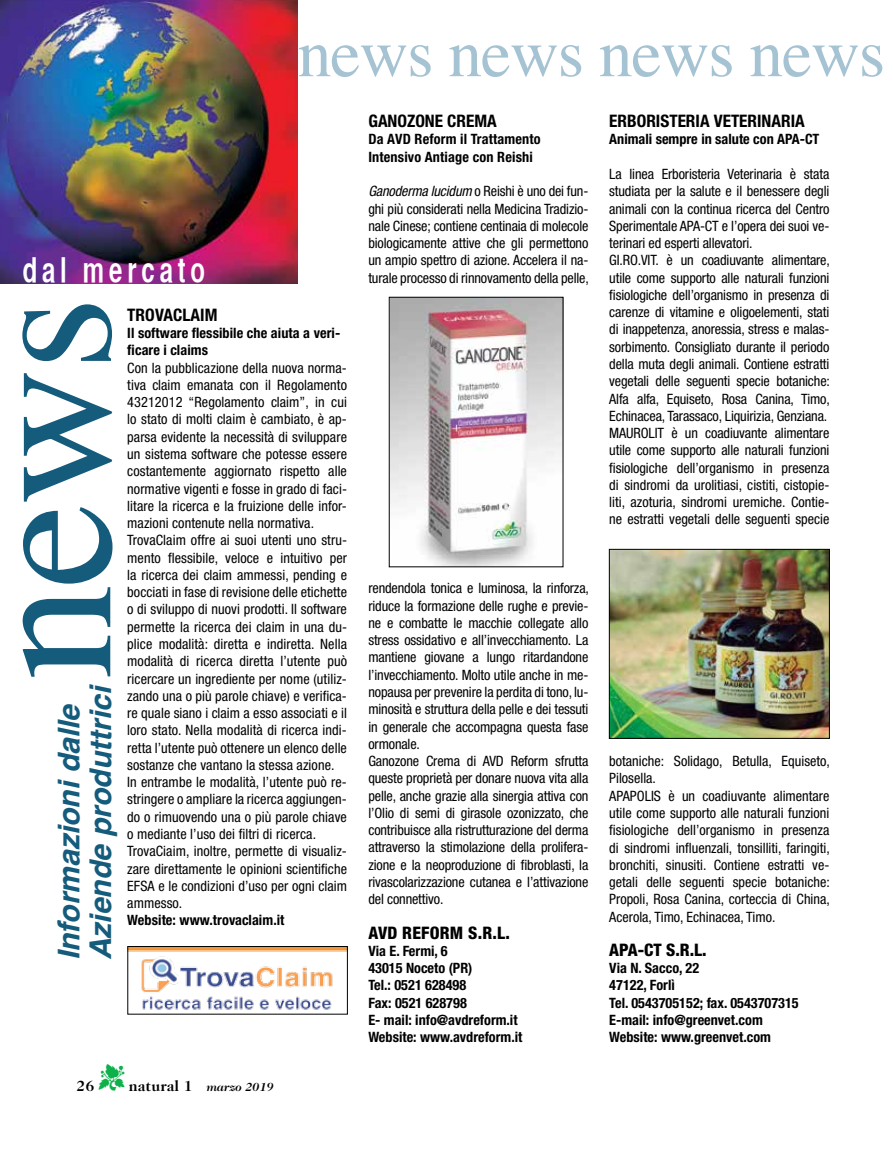
<style>
.page{position:relative;width:893px;height:1149px;background:#fff}
.page>*{position:absolute;margin:0;border:0;box-sizing:border-box;transform-origin:0 0}
.t1{font:190.5px "Times";color:#145b7c}
.t2{font:67.5px "Times";letter-spacing:-.015em;color:#a5c3d2}
.t3{font:34.5px "Helvetica CY Bold";letter-spacing:.16em;color:#fff;scale:.85 1}
.t4{font:italic 700 30px/31.5px "Helvetica";color:#145b7c}
.t5{font:700 condensed 17.25px "Helvetica Neue LT Std";color:#000}
.t6{font:800 condensed 17.25px "Helvetica Neue LT Std";letter-spacing:.01em;color:#000}
.t7{font:700 15px "Caslon 224 IT Cby BT";color:#000}
.t8{font:condensed 14.25px/17.2px "Helvetica Neue LT Std";color:#000}
.t9{font:700 condensed 14.25px/17.2px "Helvetica Neue LT Std";color:#000}
.t10{font:italic 700 12px "Caslon 224 IT Cby BT";color:#000}
.s1{color:#0db14b}
.s2{font-style:normal;font-size:15px}
.s3{font-style:italic}
</style>
<div class="page">
<img style="left:0;top:0;width:298px;height:283px">
<img style="left:391px;top:299px;width:170px;height:266px">
<img style="left:611px;top:551px;width:217px;height:185px">
<div style="left:609px;top:549px;width:221px;height:189px;border:1px solid #000"></div>
<img style="left:129px;top:947px;width:217px;height:63px">
<div style="left:127px;top:945px;width:221px;height:69px;border:1px solid #000"></div>
<h2 class="t2" style="left:298px;top:-10px;width:589px">news news news news</h2>
<h3 class="t3" style="left:23px;top:248px;width:216px">dal mercato</h3>
<h1 class="t1" style="left:-132px;top:679px;width:384px;rotate:-90deg">news</h1>
<h3 class="t4" style="left:53px;top:960px;width:277px;rotate:-90deg">Informazioni dalle<br>Aziende produttrici</h3>
<p class="t5" style="left:127px;top:304px;width:92px">TROVACLAIM</p>
<p class="t9" style="left:127px;top:324px;width:215px">Il software flessibile che aiuta a veri&shy;ficare i claims</p>
<p class="t8" style="left:127px;top:359px;width:221px">Con la pubblicazione della nuova norma&shy;tiva claim emanata con il Regolamento 43212012 “Regolamento claim”, in cui lo stato di molti claim è cambiato, è ap&shy;parsa evidente la necessità di sviluppare un sistema software che potesse essere costantemente aggiornato rispetto alle normative vigenti e fosse in grado di faci&shy;litare la ricerca e la fruizione delle infor&shy;mazioni contenute nella normativa.<br>TrovaClaim offre ai suoi utenti uno stru&shy;mento flessibile, veloce e intuitivo per la ricerca dei claim ammessi, pending e bocciati in fase di revisione delle etichette o di sviluppo di nuovi prodotti. Il software permette la ricerca dei claim in una du&shy;plice modalità: diretta e indiretta. Nella modalità di ricerca diretta l’utente può ricercare un ingrediente per nome (utiliz&shy;zando una o più parole chiave) e verifica&shy;re quale siano i claim a esso associati e il loro stato. Nella modalità di ricerca indi&shy;retta l’utente può ottenere un elenco delle sostanze che vantano la stessa azione.<br>In entrambe le modalità, l’utente può re&shy;stringere o ampliare la ricerca aggiungen&shy;do o rimuovendo una o più parole chiave o mediante l’uso dei filtri di ricerca.<br>TrovaCiaim, inoltre, permette di visualiz&shy;zare direttamente le opinioni scientifiche EFSA e le condizioni d’uso per ogni claim ammesso.</p>
<p class="t9" style="left:127px;top:911px;width:159px">Website: www.trovaclaim.it</p>
<p class="t10" style="left:99px;top:1079px;width:177px"><span class="s1">▼</span> <span class="s2">natural 1</span> marzo 2019</p>
<p class="t7" style="left:77px;top:1076px;width:19px">26</p>
<p class="t5" style="left:368px;top:111px;width:130px">GANOZONE CREMA</p>
<p class="t9" style="left:368px;top:130px;width:174px">Da AVD Reform il Trattamento<br>Intensivo Antiage con Reishi</p>
<p class="t8" style="left:368px;top:182px;width:222px;text-align:justify"><span class="s3">Ganoderma lucidum</span> o Reishi è uno dei fun&shy;ghi più considerati nella Medicina Tradizio&shy;nale Cinese; contiene centinaia di molecole biologicamente attive che gli permettono un ampio spettro di azione. Accelera il na&shy;turale processo di rinnovamento della pelle,</p>
<p class="t5" style="left:609px;top:111px;width:197px">ERBORISTERIA VETERINARIA</p>
<p class="t9" style="left:609px;top:130px;width:212px">Animali sempre in salute con APA-CT</p>
<p class="t8" style="left:609px;top:165px;width:222px">La linea Erboristeria Veterinaria è stata studiata per la salute e il benessere degli animali con la continua ricerca del Centro Sperimentale APA-CT e l’opera dei suoi ve&shy;terinari ed esperti allevatori.<br>GI.RO.VIT. è un coadiuvante alimentare, utile come supporto alle naturali funzioni fisiologiche dell’organismo in presenza di carenze di vitamine e oligoelementi, stati di inappetenza, anoressia, stress e malas&shy;sorbimento. Consigliato durante il periodo della muta degli animali. Contiene estratti vegetali delle seguenti specie botaniche:<br>Alfa alfa, Equiseto, Rosa Canina, Timo, Echinacea, Tarassaco, Liquirizia, Genziana.<br>MAUROLIT è un coadiuvante alimentare utile come supporto alle naturali funzioni fisiologiche dell’organismo in presenza di sindromi da urolitiasi, cistiti, cistopie&shy;liti, azoturia, sindromi uremiche. Contie&shy;ne estratti vegetali delle seguenti specie</p>
<p class="t8" style="left:368px;top:579px;width:222px">rendendola tonica e luminosa, la rinforza, riduce la formazione delle rughe e previe&shy;ne e combatte le macchie collegate allo stress ossidativo e all’invecchiamento. La mantiene giovane a lungo ritardandone l’invecchiamento. Molto utile anche in me&shy;nopausa per prevenire la perdita di tono, lu&shy;minosità e struttura della pelle e dei tessuti in generale che accompagna questa fase ormonale.<br>Ganozone Crema di AVD Reform sfrutta queste proprietà per donare nuova vita alla pelle, anche grazie alla sinergia attiva con l’Olio di semi di girasole ozonizzato, che contribuisce alla ristrutturazione del derma attraverso la stimolazione della prolifera&shy;zione e la neoproduzione di fibroblasti, la rivascolarizzazione cutanea e l’attivazione del connettivo.</p>
<p class="t6" style="left:368px;top:921px;width:143px">AVD REFORM s.r.l.</p>
<p class="t9" style="left:368px;top:941px;width:155px">Via E. Fermi, 6<br>43015 Noceto (PR)<br>Tel.: 0521 628498<br>Fax: 0521 628798<br>E- mail: info@avdreform.it<br>Website: www.avdreform.it</p>
<p class="t8" style="left:609px;top:752px;width:222px">botaniche: Solidago, Betulla, Equiseto, Pilosella.<br>APAPOLIS è un coadiuvante alimentare utile come supporto alle naturali funzioni fisiologiche dell’organismo in presenza di sindromi influenzali, tonsilliti, faringiti, bronchiti, sinusiti. Contiene estratti ve&shy;getali delle seguenti specie botaniche:<br>Propoli, Rosa Canina, corteccia di China, Acerola, Timo, Echinacea, Timo.</p>
<p class="t6" style="left:609px;top:938px;width:99px">APA-CT S.R.L.</p>
<p class="t9" style="left:609px;top:958px;width:191px">Via N. Sacco, 22<br>47122, Forlì<br>Tel. 0543705152; fax. 0543707315<br>E-mail: info@greenvet.com<br>Website: www.greenvet.com</p>
</div>
